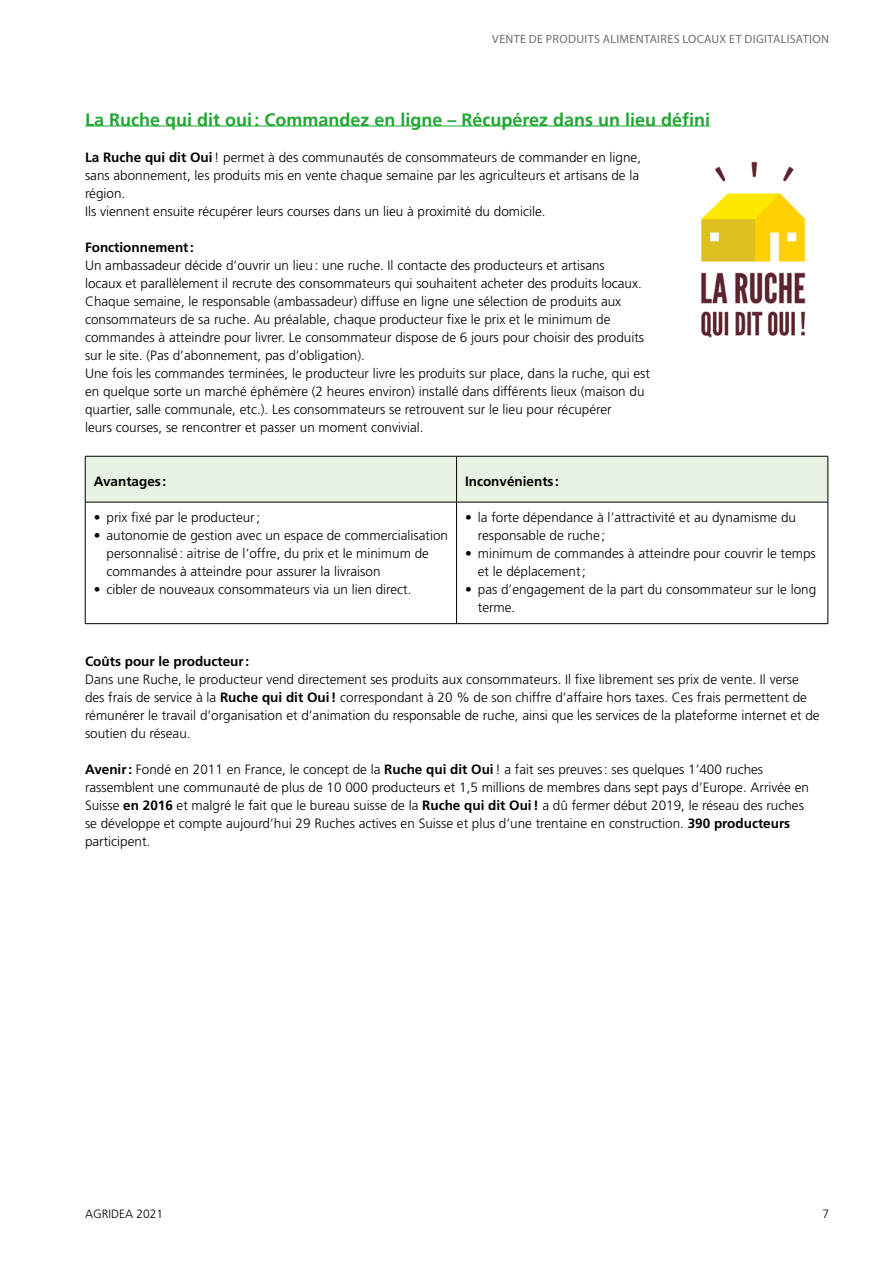
<style>
.page{position:relative;width:893px;height:1263px;background:#fff}
.page>*{position:absolute;margin:0;border:0;box-sizing:border-box;transform-origin:0 0}
.t1{font:700 18px "Frutiger";color:#21a734}
.t2{font:300 13.5px/18px "Frutiger LT Pro";color:#000}
.t3{font:700 13.5px "Frutiger LT Pro";color:#000}
.t4{font:12px "Myriad Pro";letter-spacing:.03em;color:#6e6e6e}
.t5{font:300 12px "Frutiger";color:#000}
.s1{font-weight:700}
</style>
<div class="page">
<hr style="left:85px;top:126px;width:625px;height:1px;background:#21a734">
<div style="left:86px;top:457px;width:742px;height:45px;background:#e8f2e2"></div>
<hr style="left:85px;top:456px;width:372px;height:1px;background:#000">
<hr style="left:85px;top:456px;width:1px;height:46px;background:#000">
<hr style="left:457px;top:456px;width:371px;height:1px;background:#000">
<hr style="left:456px;top:456px;width:1px;height:46px;background:#000">
<hr style="left:85px;top:502px;width:372px;height:1px;background:#000">
<hr style="left:85px;top:502px;width:1px;height:121px;background:#000">
<hr style="left:457px;top:502px;width:371px;height:1px;background:#000">
<hr style="left:456px;top:502px;width:1px;height:121px;background:#000">
<hr style="left:85px;top:623px;width:372px;height:1px;background:#000">
<hr style="left:457px;top:623px;width:371px;height:1px;background:#000">
<hr style="left:828px;top:456px;width:1px;height:46px;background:#000">
<hr style="left:828px;top:502px;width:1px;height:121px;background:#000">
<img style="left:701px;top:161px;width:105px;height:177px">
<p class="t4" style="left:492px;top:32px;width:338px">VENTE DE PRODUITS ALIMENTAIRES LOCAUX ET DIGITALISATION</p>
<h1 class="t1" style="left:85px;top:109px;width:627px">La Ruche qui dit oui: Commandez en ligne – Récupérez dans un lieu défini</h1>
<p class="t2" style="left:85px;top:148px;width:558px"><span class="s1">La Ruche qui dit Oui</span>! permet à des communautés de consommateurs de commander en ligne, sans abonnement, les produits mis en vente chaque semaine par les agriculteurs et artisans de la région.<br>Ils viennent ensuite récupérer leurs courses dans un lieu à proximité du domicile.</p>
<p class="t3" style="left:85px;top:239px;width:110px">Fonctionnement:</p>
<p class="t2" style="left:85px;top:256px;width:566px">Un ambassadeur décide d’ouvrir un lieu: une ruche. Il contacte des producteurs et artisans<br>locaux et parallèlement il recrute des consommateurs qui souhaitent acheter des produits locaux.<br>Chaque semaine, le responsable (ambassadeur) diffuse en ligne une sélection de produits aux consommateurs de sa ruche. Au préalable, chaque producteur fixe le prix et le minimum de commandes à atteindre pour livrer. Le consommateur dispose de 6 jours pour choisir des produits sur le site. (Pas d’abonnement, pas d’obligation).<br>Une fois les commandes terminées, le producteur livre les produits sur place, dans la ruche, qui est en quelque sorte un marché éphémère (2 heures environ) installé dans différents lieux (maison du quartier, salle communale, etc.). Les consommateurs se retrouvent sur le lieu pour récupérer<br>leurs courses, se rencontrer et passer un moment convivial.</p>
<p class="t3" style="left:94px;top:473px;width:74px">Avantages :</p>
<p class="t3" style="left:465px;top:473px;width:95px">Inconvénients :</p>
<p class="t2" style="left:94px;top:508px;width:168px">• prix fixé par le producteur;</p>
<p class="t2" style="left:106px;top:526px;width:343px;text-indent:-13px">• autonomie de gestion avec un espace de commercialisation personnalisé: aitrise de l’offre, du prix et le minimum de commandes à atteindre pour assurer la livraison</p>
<p class="t2" style="left:94px;top:580px;width:319px">• cibler de nouveaux consommateurs via un lien direct.</p>
<p class="t2" style="left:478px;top:508px;width:320px;text-indent:-13px">• la forte dépendance à l’attractivité et au dynamisme du responsable de ruche ;</p>
<p class="t2" style="left:478px;top:544px;width:340px;text-indent:-13px">• minimum de commandes à atteindre pour couvrir le temps et le déplacement;</p>
<p class="t2" style="left:478px;top:580px;width:340px;text-indent:-13px">• pas d’engagement de la part du consommateur sur le long terme.</p>
<p class="t3" style="left:85px;top:653px;width:166px">Coûts pour le producteur:</p>
<p class="t2" style="left:85px;top:670px;width:736px">Dans une Ruche, le producteur vend directement ses produits aux consommateurs. Il fixe librement ses prix de vente. Il verse des frais de service à la <span class="s1">Ruche qui dit Oui!</span> correspondant à 20 % de son chiffre d’affaire hors taxes. Ces frais permettent de rémunérer le travail d’organisation et d’animation du responsable de ruche, ainsi que les services de la plateforme internet et de soutien du réseau.</p>
<p class="t2" style="left:85px;top:760px;width:725px"><span class="s1">Avenir:</span> Fondé en 2011 en France, le concept de la <span class="s1">Ruche qui dit Oui</span>! a fait ses preuves: ses quelques 1’400 ruches rassemblent une communauté de plus de 10 000 producteurs et 1,5 millions de membres dans sept pays d’Europe. Arrivée en Suisse <span class="s1">en 2016</span> et malgré le fait que le bureau suisse de la <span class="s1">Ruche qui dit Oui!</span> a dû fermer début 2019, le réseau des ruches se développe et compte aujourd’hui 29 Ruches actives en Suisse et plus d’une trentaine en construction. <span class="s1">390 producteurs </span>participent.</p>
<p class="t5" style="left:85px;top:1207px;width:80px">AGRIDEA 2021</p>
<p class="t5" style="left:822px;top:1207px;width:8px">7</p>
</div>
